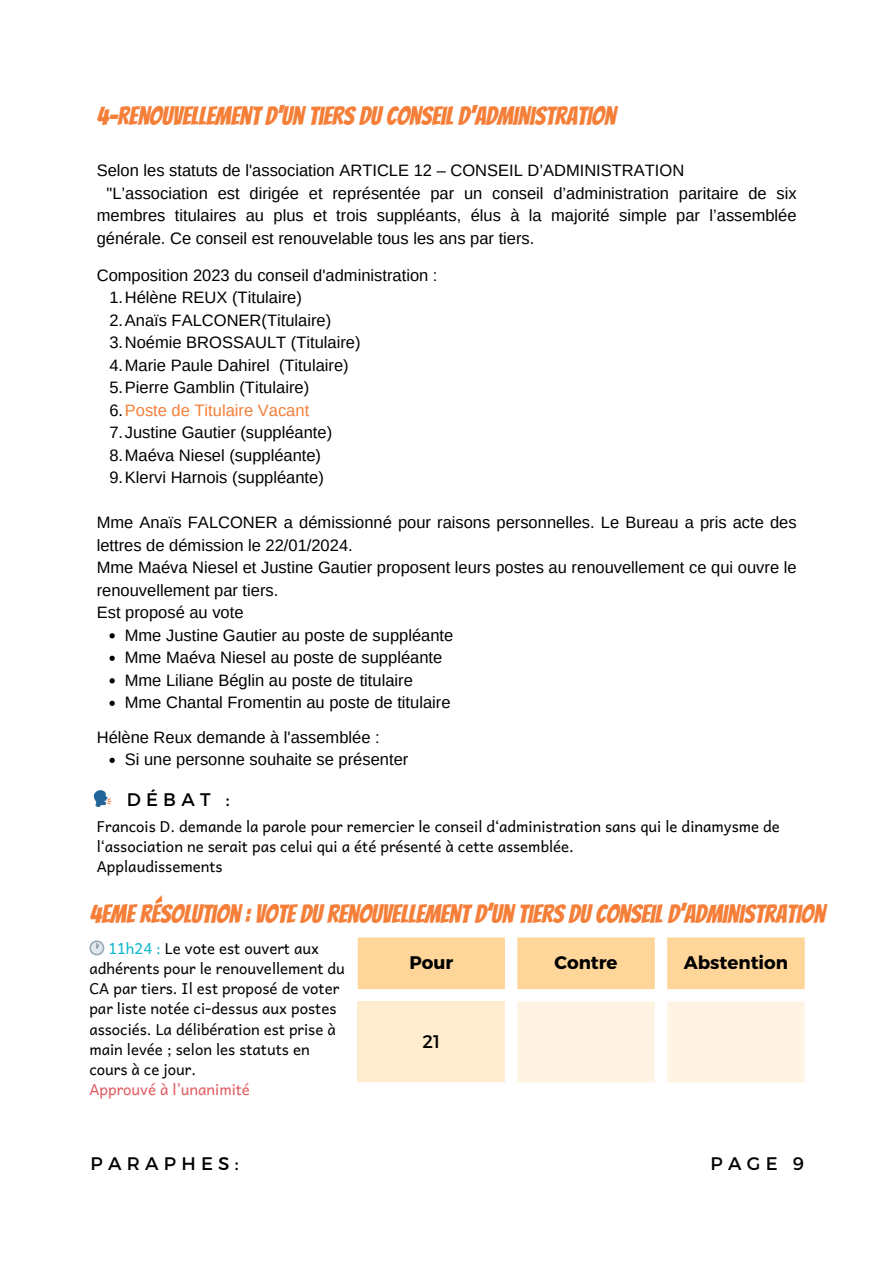
<style>
.page{position:relative;width:893px;height:1264px;background:#fff}
.page>*{position:absolute;margin:0;border:0;box-sizing:border-box;transform-origin:0 0}
.t1{font:25.5px "Bangers";color:#f57f39}
.t2{font:18.15px "Montserrat";letter-spacing:.29em;color:#000}
.t3{font:700 18.15px "Montserrat";color:#000}
.t4{font:16.5px/22.5px "Arimo";color:#000}
.t5{font:15px/20.2px "Andika";color:#020202}
.t6{font:15px/20.2px "Andika";color:#000}
.t7{font:15px "Andika";color:#df5a5f}
.s1{color:#f57f39}
.s2{color:#0fb8ce}
</style>
<div class="page">
<svg style="left:109px;top:633px;width:6px;height:5px"></svg>
<svg style="left:109px;top:655px;width:6px;height:6px"></svg>
<svg style="left:109px;top:678px;width:6px;height:5px"></svg>
<svg style="left:109px;top:700px;width:6px;height:6px"></svg>
<svg style="left:109px;top:757px;width:6px;height:6px"></svg>
<svg style="left:358px;top:937px;width:446px;height:52px"></svg>
<div style="left:358px;top:1001px;width:147px;height:81px;background:#ffebcd"></div>
<div style="left:517px;top:1001px;width:287px;height:81px;background:#fff4e3"></div>
<h1 class="t1" style="left:97px;top:101px;width:520px">4-RENOUVELLEMENT D'UN TIERS DU CONSEIL D'ADMINISTRATION</h1>
<p class="t4" style="left:97px;top:159px;width:589px">Selon les statuts de l'association ARTICLE 12 – CONSEIL D’ADMINISTRATION</p>
<p class="t4" style="left:107px;top:182px;width:691px">"L’association est dirigée et représentée par un conseil d’administration paritaire de six</p>
<p class="t4" style="left:97px;top:204px;width:701px">membres titulaires au plus et trois suppléants, élus à la majorité simple par l’assemblée</p>
<p class="t4" style="left:97px;top:227px;width:439px">générale. Ce conseil est renouvelable tous les ans par tiers.</p>
<p class="t4" style="left:109px;top:264px;width:329px;text-indent:-13px">Composition 2023 du conseil d'administration :<br>1.Hélène REUX (Titulaire)<br>2.Anaïs FALCONER(Titulaire)<br>3.Noémie BROSSAULT (Titulaire)<br>4.Marie Paule Dahirel (Titulaire)<br>5.Pierre Gamblin (Titulaire)<br>6.<span class="s1">Poste de Titulaire Vacant<br></span>7.Justine Gautier (suppléante)<br>8.Maéva Niesel (suppléante)<br>9.Klervi Harnois (suppléante)</p>
<p class="t4" style="left:97px;top:511px;width:701px">Mme Anaïs FALCONER a démissionné pour raisons personnelles. Le Bureau a pris acte des</p>
<p class="t4" style="left:97px;top:534px;width:257px">lettres de démission le 22/01/2024.</p>
<p class="t4" style="left:97px;top:556px;width:701px">Mme Maéva Niesel et Justine Gautier proposent leurs postes au renouvellement ce qui ouvre le</p>
<p class="t4" style="left:97px;top:579px;width:183px">renouvellement par tiers.</p>
<p class="t4" style="left:97px;top:601px;width:148px">Est proposé au vote</p>
<p class="t4" style="left:125px;top:624px;width:330px">Mme Justine Gautier au poste de suppléante</p>
<p class="t4" style="left:125px;top:646px;width:319px">Mme Maéva Niesel au poste de suppléante</p>
<p class="t4" style="left:125px;top:669px;width:289px">Mme Liliane Béglin au poste de titulaire</p>
<p class="t4" style="left:125px;top:691px;width:327px">Mme Chantal Fromentin au poste de titulaire</p>
<p class="t4" style="left:125px;top:726px;width:285px;text-indent:-28px">Hélène Reux demande à l'assemblée :<br>Si une personne souhaite se présenter</p>
<p class="t2" style="left:127px;top:788px;width:104px">DÉBAT :</p>
<p class="t6" style="left:97px;top:816px;width:684px">Francois D. demande la parole pour remercier le conseil d‘administration sans qui le dinamysme de l‘association ne serait pas celui qui a été présenté à cette assemblée.<br>Applaudissements</p>
<h1 class="t1" style="left:90px;top:899px;width:736px">4EME RÉSOLUTION : VOTE DU RENOUVELLEMENT D’UN TIERS DU CONSEIL D’ADMINISTRATION</h1>
<p class="t5" style="left:89px;top:938px;width:257px;text-indent:19px"><span class="s2">11h24 :</span> Le vote est ouvert aux adhérents pour le renouvellement du<br>CA par tiers. Il est proposé de voter par liste notée ci-dessus aux postes associés. La délibération est prise à main levée ; selon les statuts en cours à ce jour.</p>
<p class="t7" style="left:89px;top:1081px;width:162px">Approuvé à l’unanimité</p>
<p class="t2" style="left:90px;top:1151px;width:150px">PARAPHES:</p>
<p class="t3" style="left:409px;top:951px;width:45px">Pour</p>
<p class="t3" style="left:554px;top:951px;width:65px">Contre</p>
<p class="t3" style="left:683px;top:951px;width:106px">Abstention</p>
<p class="t2" style="left:422px;top:1030px;width:19px">21</p>
<p class="t2" style="left:710px;top:1151px;width:95px">PAGE 9</p>
</div>
